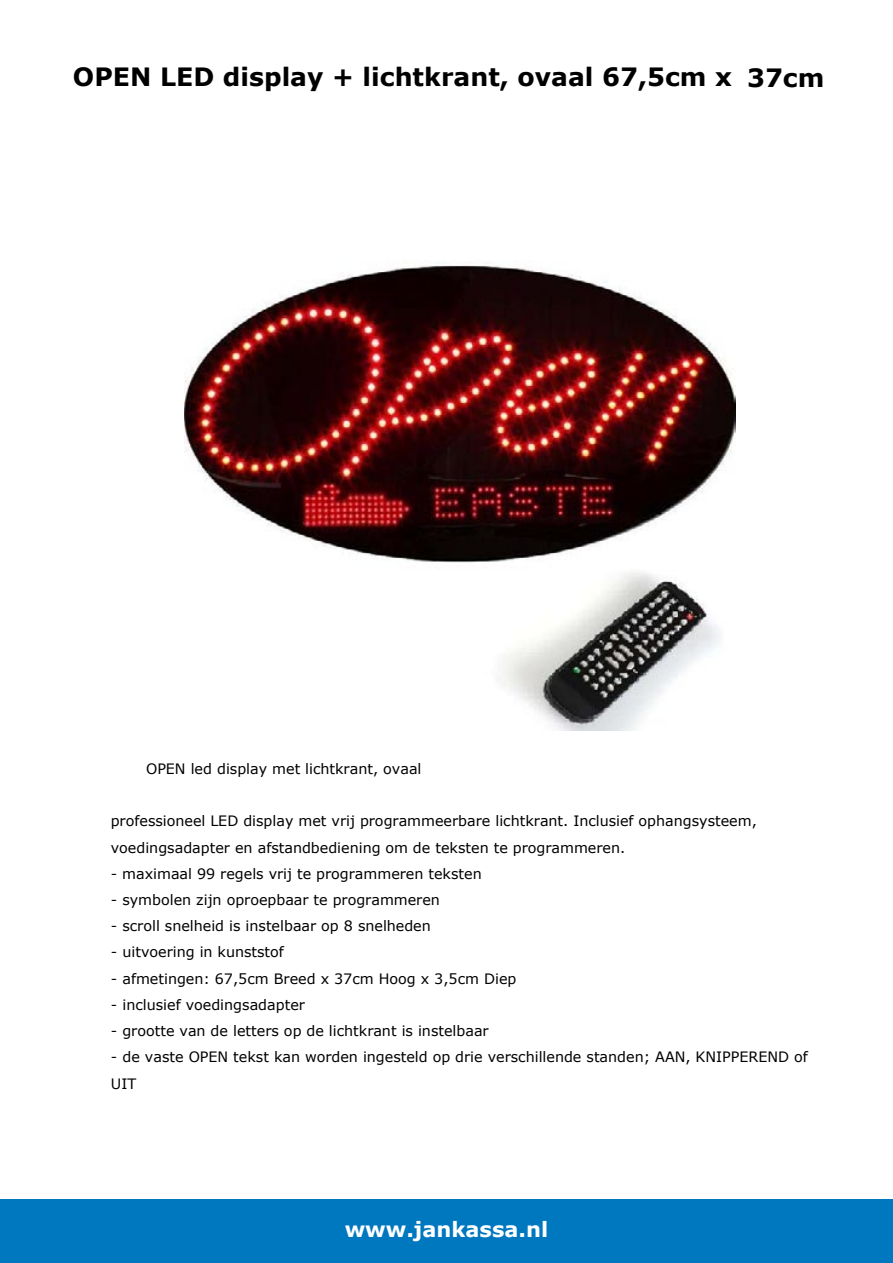
<style>
.page{position:relative;width:893px;height:1263px;background:#fff}
.page>*{position:absolute;margin:0;border:0;box-sizing:border-box;transform-origin:0 0}
.t1{font:700 25.2px "Verdana";color:#000}
.t2{font:700 21px "Verdana";color:#fff}
.t3{font:14.25px/26.2px "Verdana";color:#000}
</style>
<div class="page">
<div style="left:0;top:1199px;width:893px;height:64px;background:#0078c0"></div>
<img style="left:184px;top:265px;width:551px;height:466px">
<h1 class="t1" style="left:73px;top:61px;width:753px">OPEN LED display + lichtkrant, ovaal 67,5cm x 37cm</h1>
<p class="t3" style="left:146px;top:755px;width:277px">OPEN led display met lichtkrant, ovaal</p>
<p class="t3" style="left:111px;top:807px;width:648px">professioneel LED display met vrij programmeerbare lichtkrant. Inclusief ophangsysteem, voedingsadapter en afstandbediening om de teksten te programmeren.</p>
<p class="t3" style="left:111px;top:860px;width:372px">- maximaal 99 regels vrij te programmeren teksten</p>
<p class="t3" style="left:111px;top:886px;width:331px">- symbolen zijn oproepbaar te programmeren</p>
<p class="t3" style="left:111px;top:912px;width:322px">- scroll snelheid is instelbaar op 8 snelheden</p>
<p class="t3" style="left:111px;top:939px;width:175px">- uitvoering in kunststof</p>
<p class="t3" style="left:111px;top:965px;width:407px">- afmetingen: 67,5cm Breed x 37cm Hoog x 3,5cm Diep</p>
<p class="t3" style="left:111px;top:991px;width:196px">- inclusief voedingsadapter</p>
<p class="t3" style="left:111px;top:1017px;width:379px">- grootte van de letters op de lichtkrant is instelbaar</p>
<p class="t3" style="left:111px;top:1043px;width:698px">- de vaste OPEN tekst kan worden ingesteld op drie verschillende standen; AAN, KNIPPEREND of<br>UIT</p>
<h2 class="t2" style="left:345px;top:1216px;width:205px">www.jankassa.nl</h2>
</div>
